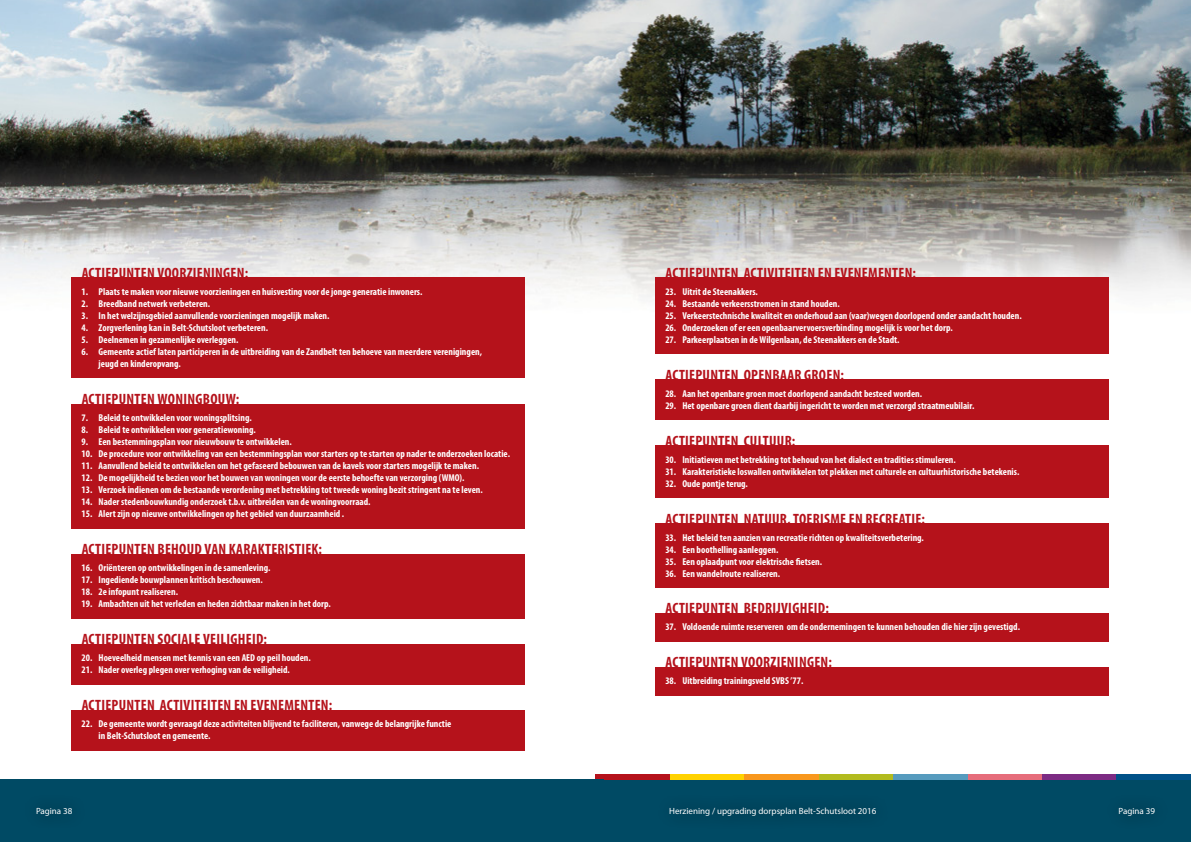
<style>
.page{position:relative;width:1191px;height:842px;background:#fff}
.page>*{position:absolute;margin:0;border:0;box-sizing:border-box;transform-origin:0 0}
.t1{font:700 condensed 15px "Myriad Pro";letter-spacing:.02em;color:#b5121b}
.t2{font:700 condensed 10px/12px "Myriad Pro";color:#fff}
.t3{font:9px "Myriad Pro";color:#fff}
</style>
<div class="page">
<div style="left:595px;top:779px;width:596px;height:63px;background:#004a64"></div>
<div style="left:595px;top:774px;width:75px;height:5px;background:#b5121b"></div>
<div style="left:670px;top:774px;width:74px;height:5px;background:#ffd200"></div>
<div style="left:744px;top:774px;width:75px;height:5px;background:#f8971d"></div>
<div style="left:819px;top:774px;width:74px;height:5px;background:#b2bb1e"></div>
<div style="left:893px;top:774px;width:74px;height:5px;background:#569bbe"></div>
<div style="left:967px;top:774px;width:75px;height:5px;background:#e66d7b"></div>
<div style="left:1042px;top:774px;width:74px;height:5px;background:#7c2b83"></div>
<div style="left:1116px;top:774px;width:75px;height:5px;background:#005288"></div>
<div style="left:655px;top:793px;width:235px;height:37px;background:#004760"></div>
<div style="left:0;top:779px;width:604px;height:63px;background:#004a64"></div>
<img style="left:0;top:0;width:1191px;height:751px">
<div style="left:654px;top:667px;width:454px;height:29px;background:#b5121b"></div>
<div style="left:654px;top:613px;width:454px;height:29px;background:#b5121b"></div>
<div style="left:654px;top:523px;width:454px;height:65px;background:#b5121b"></div>
<div style="left:654px;top:445px;width:454px;height:53px;background:#b5121b"></div>
<div style="left:654px;top:379px;width:454px;height:41px;background:#b5121b"></div>
<div style="left:654px;top:278px;width:454px;height:76px;background:#b5121b"></div>
<div style="left:71px;top:710px;width:453px;height:40px;background:#b5121b"></div>
<div style="left:71px;top:644px;width:453px;height:41px;background:#b5121b"></div>
<div style="left:71px;top:554px;width:453px;height:65px;background:#b5121b"></div>
<div style="left:71px;top:404px;width:453px;height:124px;background:#b5121b"></div>
<div style="left:71px;top:278px;width:453px;height:100px;background:#b5121b"></div>
<h1 class="t1" style="left:82px;top:264px;width:168px">Actiepunten Voorzieningen:</h1>
<p class="t2" style="left:82px;top:286px;width:342px">1. Plaats te maken voor nieuwe voorzieningen en huisvesting voor de jonge generatie inwoners.</p>
<p class="t2" style="left:82px;top:298px;width:130px">2. Breedband netwerk verbeteren.</p>
<p class="t2" style="left:82px;top:310px;width:249px">3. I n het welzijnsgebied aanvullende voorzieningen mogelijk maken.</p>
<p class="t2" style="left:82px;top:322px;width:188px">4. Zorgverlening kan in Belt-Schutsloot verbeteren.</p>
<p class="t2" style="left:82px;top:334px;width:158px">5. Deelnemen in gezamenlijke overleggen.</p>
<p class="t2" style="left:99px;top:346px;width:385px;text-indent:-17px">6. Gemeente actief laten participeren in de uitbreiding van de Zandbelt ten behoeve van meerdere verenigingen, jeugd en kinderopvang.</p>
<h1 class="t1" style="left:82px;top:390px;width:159px">Actiepunten Woningbouw:</h1>
<p class="t2" style="left:82px;top:412px;width:172px">7. Beleid te ontwikkelen voor woningsplitsing.</p>
<p class="t2" style="left:82px;top:424px;width:176px">8. Beleid te ontwikkelen voor generatiewoning.</p>
<p class="t2" style="left:82px;top:436px;width:212px">9. Een bestemmingsplan voor nieuwbouw te ontwikkelen.</p>
<p class="t2" style="left:82px;top:448px;width:430px">10. De procedure voor ontwikkeling van een bestemmingsplan voor starters op te starten op nader te onderzoeken locatie.</p>
<p class="t2" style="left:82px;top:460px;width:399px">11. Aanvullend beleid te ontwikkelen om het gefaseerd bebouwen van de kavels voor starters mogelijk te maken.</p>
<p class="t2" style="left:82px;top:472px;width:384px">12. De mogelijkheid te bezien voor het bouwen van woningen voor de eerste behoefte van verzorging (WMO).</p>
<p class="t2" style="left:82px;top:484px;width:403px">13. Verzoek indienen om de bestaande verordening met betrekking tot tweede woning bezit stringent na te leven.</p>
<p class="t2" style="left:82px;top:496px;width:290px">14. Nader stedenbouwkundig onderzoek t.b.v. uitbreiden van de woningvoorraad.</p>
<p class="t2" style="left:82px;top:508px;width:264px">15. Alert zijn op nieuwe ontwikkelingen op het gebied van duurzaamheid .</p>
<h1 class="t1" style="left:82px;top:541px;width:242px">Actiepunten Behoud van karakteristiek:</h1>
<p class="t2" style="left:82px;top:562px;width:190px">16. Oriënteren op ontwikkelingen in de samenleving.</p>
<p class="t2" style="left:82px;top:574px;width:183px">17. I ngediende bouwplannen kritisch beschouwen.</p>
<p class="t2" style="left:82px;top:586px;width:98px">18. 2e infopunt realiseren.</p>
<p class="t2" style="left:82px;top:598px;width:251px">19. Ambachten uit het verleden en heden zichtbaar maken in het dorp.</p>
<h1 class="t1" style="left:82px;top:631px;width:187px">Actiepunten Sociale veiligheid:</h1>
<p class="t2" style="left:82px;top:652px;width:231px">20. Hoeveelheid mensen met kennis van een AED op peil houden.</p>
<p class="t2" style="left:82px;top:664px;width:210px">21. Nader overleg plegen over verhoging van de veiligheid.</p>
<h1 class="t1" style="left:82px;top:697px;width:252px">Actiepunten Activiteiten en evenementen:</h1>
<p class="t2" style="left:99px;top:718px;width:354px;text-indent:-17px">22. De gemeente wordt gevraagd deze activiteiten blijvend te faciliteren, vanwege de belangrijke functie in Belt-Schutsloot en gemeente.</p>
<h1 class="t1" style="left:665px;top:264px;width:252px">Actiepunten Activiteiten en evenementen:</h1>
<p class="t2" style="left:665px;top:286px;width:94px">23. U itrit de Steenakkers.</p>
<p class="t2" style="left:665px;top:298px;width:176px">24. Bestaande verkeersstromen in stand houden.</p>
<p class="t2" style="left:665px;top:310px;width:358px">25. Verkeerstechnische kwaliteit en onderhoud aan (vaar)wegen doorlopend onder aandacht houden.</p>
<p class="t2" style="left:665px;top:322px;width:289px">26. Onderzoeken of er een openbaarvervoersverbinding mogelijk is voor het dorp.</p>
<p class="t2" style="left:665px;top:334px;width:236px">27. Parkeerplaatsen in de Wilgenlaan, de Steenakkers en de Stadt.</p>
<h1 class="t1" style="left:665px;top:366px;width:180px">Actiepunten Openbaar groen:</h1>
<p class="t2" style="left:665px;top:387px;width:258px">28. Aan het openbare groen moet doorlopend aandacht besteed worden.</p>
<p class="t2" style="left:665px;top:399px;width:310px">29. Het openbare groen dient daarbij ingericht te worden met verzorgd straatmeubilair.</p>
<h1 class="t1" style="left:665px;top:432px;width:131px">Actiepunten Cultuur:</h1>
<p class="t2" style="left:665px;top:453px;width:292px">30. I nitiatieven met betrekking tot behoud van het dialect en tradities stimuleren.</p>
<p class="t2" style="left:665px;top:465px;width:355px">31. Karakteristieke loswallen ontwikkelen tot plekken met culturele en cultuurhistorische betekenis.</p>
<p class="t2" style="left:665px;top:477px;width:84px">32. Oude pontje terug.</p>
<h1 class="t1" style="left:665px;top:510px;width:261px">Actiepunten Natuur, toerisme en recreatie:</h1>
<p class="t2" style="left:665px;top:531px;width:260px">33. Het beleid ten aanzien van recreatie richten op kwaliteitsverbetering.</p>
<p class="t2" style="left:665px;top:543px;width:115px">34. Een boothelling aanleggen.</p>
<p class="t2" style="left:665px;top:555px;width:158px">35. Een oplaadpunt voor elektrische fietsen.</p>
<p class="t2" style="left:665px;top:567px;width:116px">36. Een wandelroute realiseren.</p>
<h1 class="t1" style="left:665px;top:600px;width:165px">Actiepunten Bedrijvigheid:</h1>
<p class="t2" style="left:665px;top:621px;width:356px">37. Voldoende ruimte reserveren om de ondernemingen te kunnen behouden die hier zijn gevestigd.</p>
<h1 class="t1" style="left:665px;top:654px;width:168px">Actiepunten Voorzieningen:</h1>
<p class="t2" style="left:665px;top:675px;width:139px">38. Uitbreiding trainingsveld SVBS ’77.</p>
<p class="t3" style="left:36px;top:806px;width:38px">Pagina 38</p>
<p class="t3" style="left:669px;top:806px;width:209px">Herziening / upgrading dorpsplan Belt-Schutsloot 2016</p>
<p class="t3" style="left:1118px;top:806px;width:38px">Pagina 39</p>
</div>
